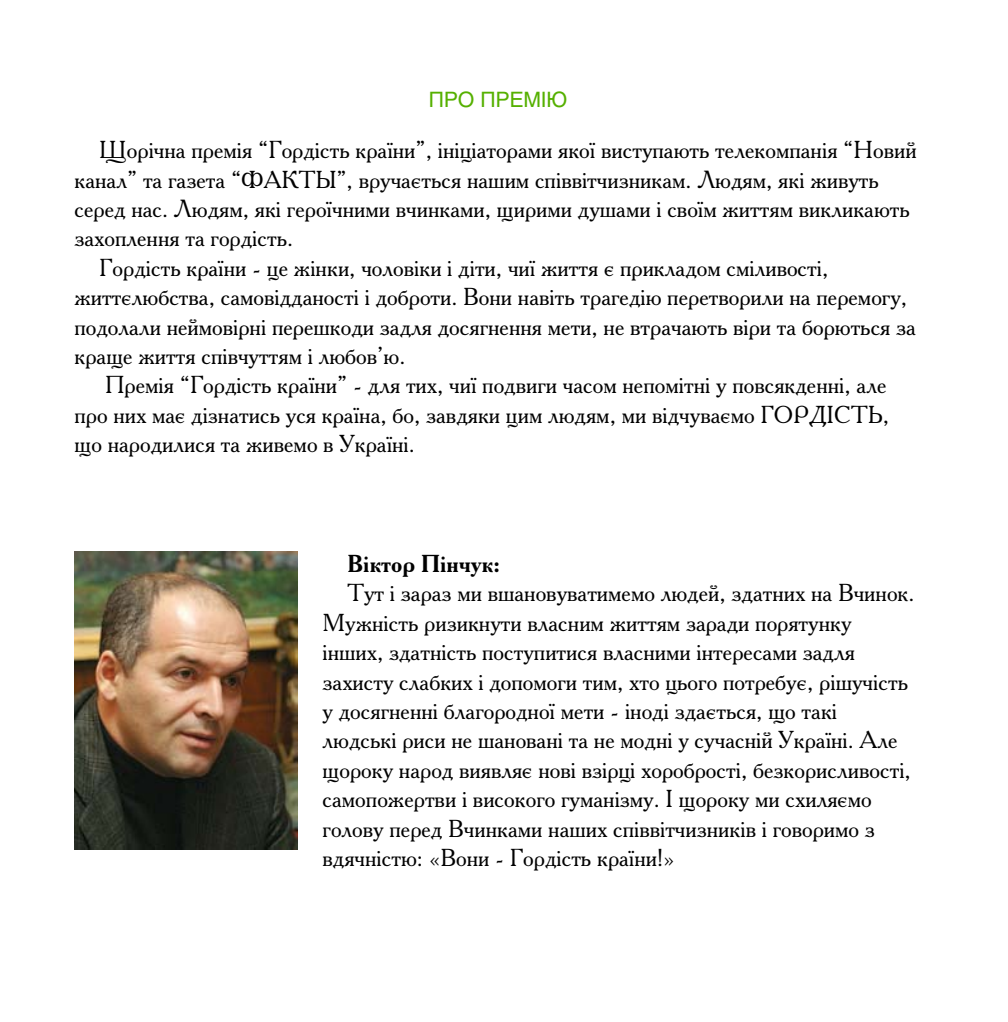
<style>
.page{position:relative;width:1008px;height:1022px;background:#fff}
.page>*{position:absolute;margin:0;border:0;box-sizing:border-box;transform-origin:0 0}
.t1{font:24.5px/29.4px "Academy C";color:#000}
.t2{font:700 24.5px "Academy C";color:#000}
.t3{font:21px "Helios";color:#55b000}
</style>
<div class="page">
<img style="left:74px;top:552px;width:223px;height:298px">
<p class="t3" style="left:428px;top:87px;width:140px">ПРО ПРЕМІЮ</p>
<p class="t1" style="left:99px;top:135px;width:818px">Щорічна премія “Гордість країни”, ініціаторами якої виступають телекомпанія “Новий</p>
<p class="t1" style="left:74px;top:164px;width:805px">канал” та газета “ФАКТЫ”, вручається нашим співвітчизникам. Людям, які живуть</p>
<p class="t1" style="left:74px;top:194px;width:836px">серед нас. Людям, які героїчними вчинками, щирими душами і своїм життям викликають</p>
<p class="t1" style="left:74px;top:223px;width:220px">захоплення та гордість.</p>
<p class="t1" style="left:99px;top:252px;width:730px">Гордість країни - це жінки, чоловіки і діти, чиї життя є прикладом сміливості,</p>
<p class="t1" style="left:74px;top:282px;width:833px">життєлюбства, самовідданості і доброти. Вони навіть трагедію перетворили на перемогу,</p>
<p class="t1" style="left:74px;top:311px;width:842px">подолали неймовірні перешкоди задля досягнення мети, не втрачають віри та борються за</p>
<p class="t1" style="left:74px;top:341px;width:332px">краще життя співчуттям і любов’ю.</p>
<p class="t1" style="left:105px;top:370px;width:782px">Премія “Гордість країни” - для тих, чиї подвиги часом непомітні у повсякденні, але</p>
<p class="t1" style="left:74px;top:399px;width:815px">про них має дізнатись уся країна, бо, завдяки цим людям, ми відчуваємо ГОРДІСТЬ,</p>
<p class="t1" style="left:74px;top:429px;width:342px">що народилися та живемо в Україні.</p>
<p class="t2" style="left:347px;top:547px;width:154px">Віктор Пінчук:</p>
<p class="t1" style="left:322px;top:578px;width:593px;text-indent:25px">Тут і зараз ми вшановуватимемо людей, здатних на Вчинок.<br>Мужність ризикнути власним життям заради порятунку інших, здатність поступитися власними інтересами задля захисту слабких і допомоги тим, хто цього потребує, рішучість у досягненні благородної мети - іноді здається, що такі людські риси не шановані та не модні у сучасній Україні. Але щороку народ виявляє нові взірці хоробрості, безкорисливості, самопожертви і високого гуманізму. І щороку ми схиляємо голову перед Вчинками наших співвітчизників і говоримо з вдячністю: «Вони - Гордість країни!»</p>
</div>
